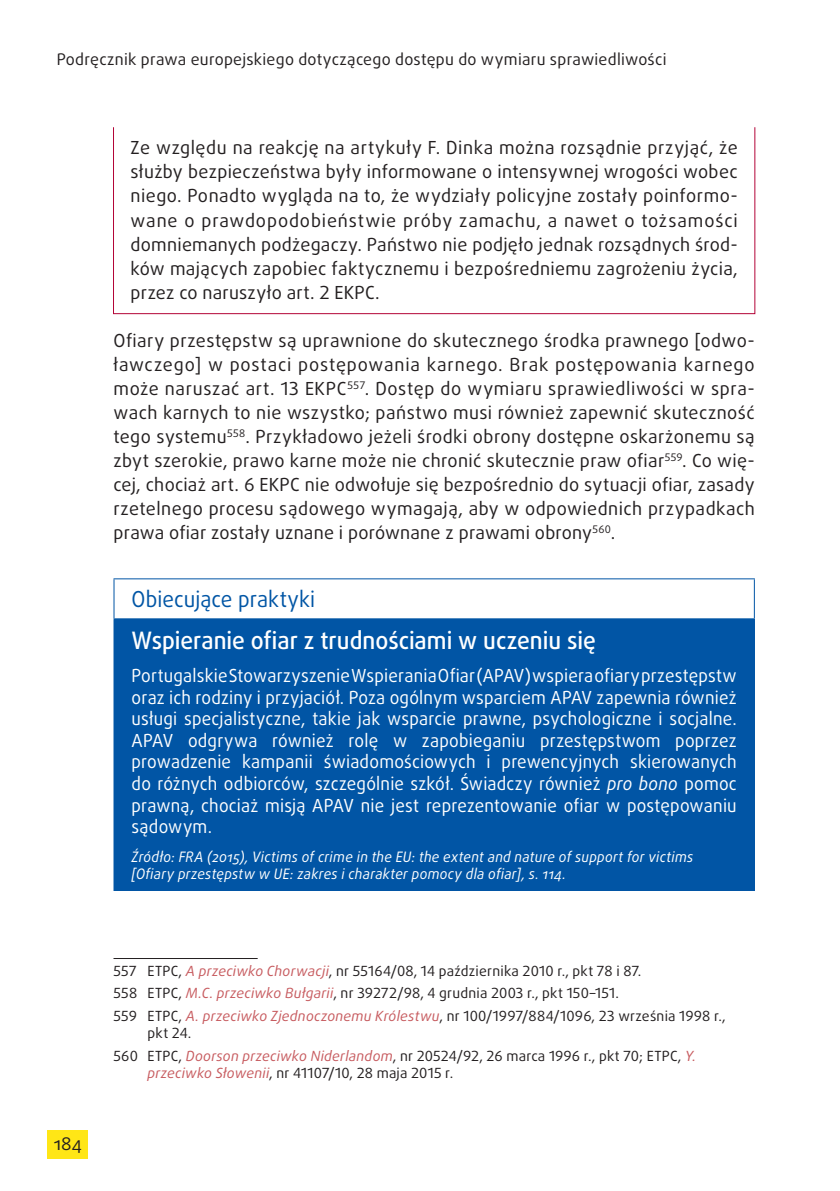
<style>
.page{position:relative;width:840px;height:1191px;background:#fff}
.page>*{position:absolute;margin:0;border:0;box-sizing:border-box;transform-origin:0 0}
.t1{font:500 24px "Daxline Pro";color:#fff;scale:.95 1}
.t2{font:22px "Daxline Pro";letter-spacing:.005em;color:#0155a5;scale:.95 1}
.t3{font:18px/24px "Daxline Pro";letter-spacing:.015em;color:#231f20;text-align:justify}
.t4{font:18px/21.6px "Daxline Pro";letter-spacing:.01em;color:#fff;text-align:justify;scale:.95 1}
.t5{font:16px "Daxline Pro";letter-spacing:.02em;color:#231f20}
.t6{font:italic 14.4px/17.2px "Daxline Pro";letter-spacing:.02em;color:#fff;scale:.95 1}
.t7{font:14px/22.6px "Daxline Pro";letter-spacing:.015em;color:#231f20}
.s1{font-style:italic}
.s2{font-style:italic;color:#c75b5f}
</style>
<div class="page">
<div style="left:48px;top:1130px;width:40px;height:29px;background:#ffe616"></div>
<div style="left:114px;top:619px;width:640px;height:271px;background:#0155a5"></div>
<hr style="left:113px;top:578px;width:641px;height:1px;background:#0155a5">
<hr style="left:113px;top:579px;width:1px;height:39px;background:#0155a5">
<hr style="left:753px;top:579px;width:1px;height:39px;background:#0155a5">
<hr style="left:113px;top:619px;width:1px;height:271px;background:#0155a5">
<hr style="left:113px;top:890px;width:641px;height:1px;background:#0155a5">
<hr style="left:113px;top:618px;width:641px;height:1px;background:#0155a5">
<hr style="left:113px;top:958px;width:144px;height:1px;background:#231f20">
<div style="left:113px;top:127px;width:642px;height:187px;border:1px solid #b30437"></div>
<p class="t5" style="left:57px;top:49px;width:611px">Podręcznik prawa europejskiego dotyczącego dostępu do wymiaru sprawiedliwości</p>
<p class="t3" style="left:130px;top:136px;width:608px">Ze względu na reakcję na artykuły F. Dinka można rozsądnie przyjąć, że służby bezpieczeństwa były informowane o intensywnej wrogości wobec niego. Ponadto wygląda na to, że wydziały policyjne zostały poinformo&shy;wane o prawdopodobieństwie próby zamachu, a nawet o tożsamości domniemanych podżegaczy. Państwo nie podjęło jednak rozsądnych środ&shy;ków mających zapobiec faktycznemu i bezpośredniemu zagrożeniu życia, przez co naruszyło art. 2 EKPC.</p>
<p class="t3" style="left:113px;top:328px;width:642px">Ofiary przestępstw są uprawnione do skutecznego środka prawnego [odwo&shy;ławczego] w postaci postępowania karnego. Brak postępowania karnego może naruszać art. 13 EKPC<sup>557</sup>. Dostęp do wymiaru sprawiedliwości w spra&shy;wach karnych to nie wszystko; państwo musi również zapewnić skuteczność tego systemu<sup>558</sup>. Przykładowo jeżeli środki obrony dostępne oskarżonemu są zbyt szerokie, prawo karne może nie chronić skutecznie praw ofiar<sup>559</sup>. Co wię&shy;cej, chociaż art. 6 EKPC nie odwołuje się bezpośrednio do sytuacji ofiar, zasady rzetelnego procesu sądowego wymagają, aby w odpowiednich przypadkach prawa ofiar zostały uznane i porównane z prawami obrony<sup>560</sup>.</p>
<p class="t2" style="left:131px;top:585px;width:195px">Obiecujące praktyki</p>
<h1 class="t1" style="left:131px;top:624px;width:490px">Wspieranie ofiar z trudnościami w uczeniu się</h1>
<p class="t4" style="left:131px;top:665px;width:638px">Portugalskie Stowarzyszenie Wspierania Ofiar (APAV) wspiera ofiary przestępstw oraz ich rodziny i przyjaciół. Poza ogólnym wsparciem APAV zapewnia również usługi specjalistyczne, takie jak wsparcie prawne, psychologiczne i socjalne.<br>APAV odgrywa również rolę w zapobieganiu przestępstwom poprzez prowadzenie kampanii świadomościowych i prewencyjnych skierowanych do różnych odbiorców, szczególnie szkół. Świadczy również <span class="s1">pro bono</span> pomoc prawną, chociaż misją APAV nie jest reprezentowanie ofiar w postępowaniu sądowym.</p>
<p class="t6" style="left:131px;top:848px;width:592px">Źródło: FRA (2015), Victims of crime in the EU: the extent and nature of support for victims [Ofiary przestępstw w UE: zakres i charakter pomocy dla ofiar], s. 114.</p>
<p class="t3" style="left:54px;top:1131px;width:30px">184</p>
<p class="t7" style="left:113px;top:959px;width:613px">557 ETPC, <span class="s2">A przeciwko Chorwacji</span>, nr 55164/08, 14 października 2010 r., pkt 78 i 87.<br>558 ETPC, <span class="s2">M.C. przeciwko Bułgarii</span>, nr 39272/98, 4 grudnia 2003 r., pkt 150–151.<br>559 ETPC, <span class="s2">A. przeciwko Zjednoczonemu Królestwu</span>, nr 100/1997/884/1096, 23 września 1998 r.,</p>
<p class="t7" style="left:113px;top:1021px;width:584px;text-indent:34px">pkt 24.<br>560 ETPC, <span class="s2">Doorson przeciwko Niderlandom</span>, nr 20524/92, 26 marca 1996 r., pkt 70; ETPC, <span class="s2">Y.</span></p>
<p class="t7" style="left:147px;top:1061px;width:307px"><span class="s2">przeciwko Słowenii</span>, nr 41107/10, 28 maja 2015 r.</p>
</div>
